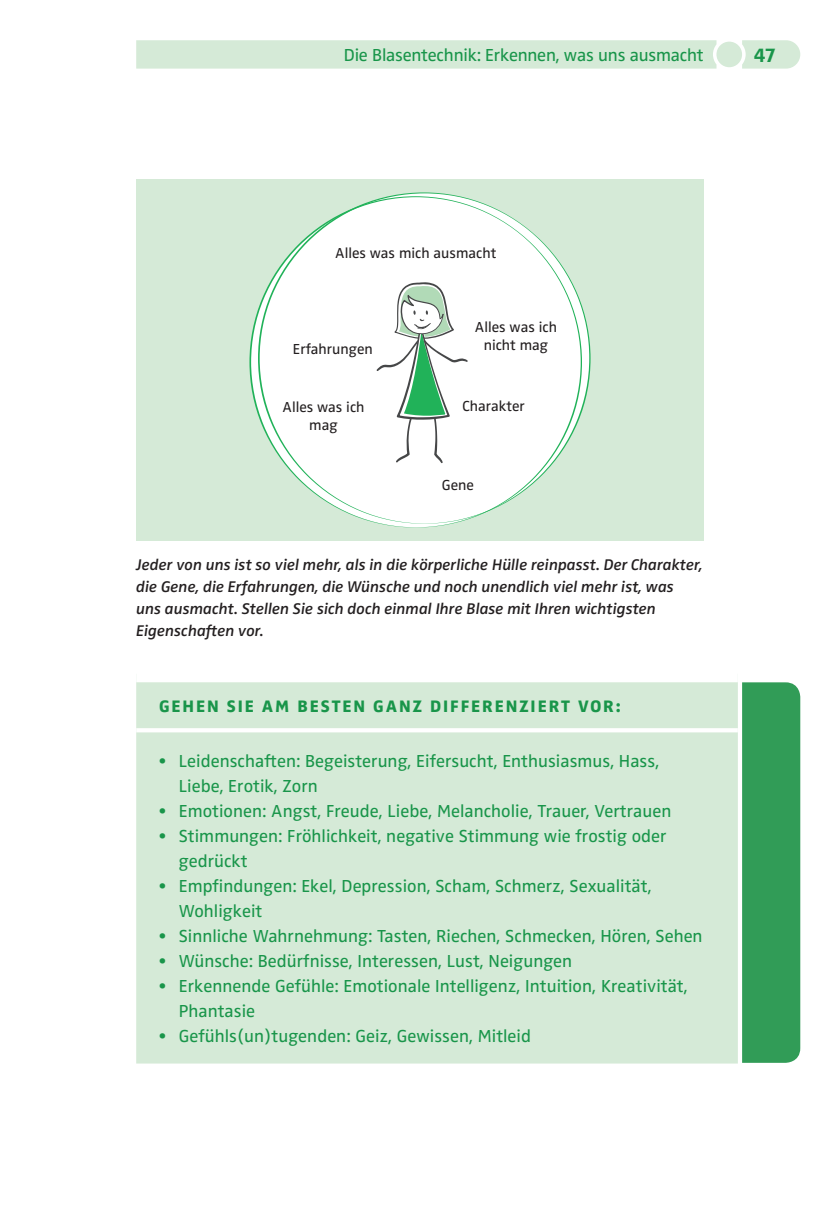
<style>
.page{position:relative;width:823px;height:1219px;background:#fff}
.page>*{position:absolute;margin:0;border:0;box-sizing:border-box;transform-origin:0 0}
.t1{font:700 20.8px "Zwo Pro";color:#19954a}
.t2{font:18px/25px "Zwo Pro";color:#19954a}
.t3{font:800 17.2px "Zwo Pro";letter-spacing:.11em;color:#19954a}
.t4{font:italic 600 16px/22px "Zwo Pro";color:#231f20}
.t5{font:15px/18px "Zwo Pro";color:#231f20;text-align:center}
</style>
<div class="page">
<div style="left:136px;top:179px;width:567px;height:362px;background:#d5ead7"></div>
<svg style="left:249px;top:310px;width:201px;height:217px"></svg>
<svg style="left:258px;top:192px;width:332px;height:332px;fill:#fff"></svg>
<svg style="left:376px;top:282px;width:91px;height:181px;background:#d7e7dd"></svg>
<div style="left:136px;top:682px;width:601px;height:381px;background:#d5ead7"></div>
<hr style="left:136px;top:728px;width:601px;height:4px;background:#fff">
<div style="left:742px;top:682px;width:57px;height:381px;background:#319c57"></div>
<svg style="left:136px;top:40px;width:663px;height:29px;background:#d6ead8"></svg>
<p class="t2" style="left:343px;top:42px;width:361px">Die Blasentechnik: Erkennen, was uns ausmacht</p>
<p class="t1" style="left:753px;top:42px;width:24px">47</p>
<p class="t5" style="left:335px;top:244px;width:163px">Alles was mich ausmacht</p>
<p class="t5" style="left:293px;top:341px;width:81px">Erfahrungen</p>
<p class="t5" style="left:282px;top:398px;width:84px">Alles was ich mag</p>
<p class="t5" style="left:474px;top:318px;width:84px">Alles was ich nicht mag</p>
<p class="t5" style="left:462px;top:397px;width:64px">Charakter</p>
<p class="t5" style="left:441px;top:476px;width:34px">Gene</p>
<p class="t4" style="left:136px;top:554px;width:568px">Jeder von uns ist so viel mehr, als in die körperliche Hülle reinpasst. Der Charakter, die Gene, die Erfahrungen, die Wünsche und noch unendlich viel mehr ist, was uns ausmacht. Stellen Sie sich doch einmal Ihre Blase mit Ihren wichtigsten Eigenschaften vor.</p>
<p class="t3" style="left:159px;top:696px;width:462px">GEHEN SIE AM BESTEN GANZ DIFFERENZIERT VOR:</p>
<p class="t2" style="left:179px;top:749px;width:481px;text-indent:-20px">• Leidenschaften: Begeisterung, Eifersucht, Enthusiasmus, Hass,<br>Liebe, Erotik, Zorn</p>
<p class="t2" style="left:159px;top:799px;width:513px">• Emotionen: Angst, Freude, Liebe, Melancholie, Trauer, Vertrauen</p>
<p class="t2" style="left:179px;top:824px;width:489px;text-indent:-20px">• Stimmungen: Fröhlichkeit, negative Stimmung wie frostig oder gedrückt</p>
<p class="t2" style="left:179px;top:874px;width:474px;text-indent:-20px">• Empfindungen: Ekel, Depression, Scham, Schmerz, Sexualität,<br>Wohligkeit</p>
<p class="t2" style="left:159px;top:924px;width:545px">• Sinnliche Wahrnehmung: Tasten, Riechen, Schmecken, Hören, Sehen</p>
<p class="t2" style="left:159px;top:949px;width:414px">• Wü nsche: Bedürfnisse, Interessen, Lust, Neigungen</p>
<p class="t2" style="left:179px;top:974px;width:510px;text-indent:-20px">• Erkennende Gefü hle: Emotionale Intelligenz, Intuition, Kreativität,<br>Phantasie</p>
<p class="t2" style="left:159px;top:1024px;width:373px">• Gefü hls(un)tugenden: Geiz, Gewissen, Mitleid</p>
</div>
